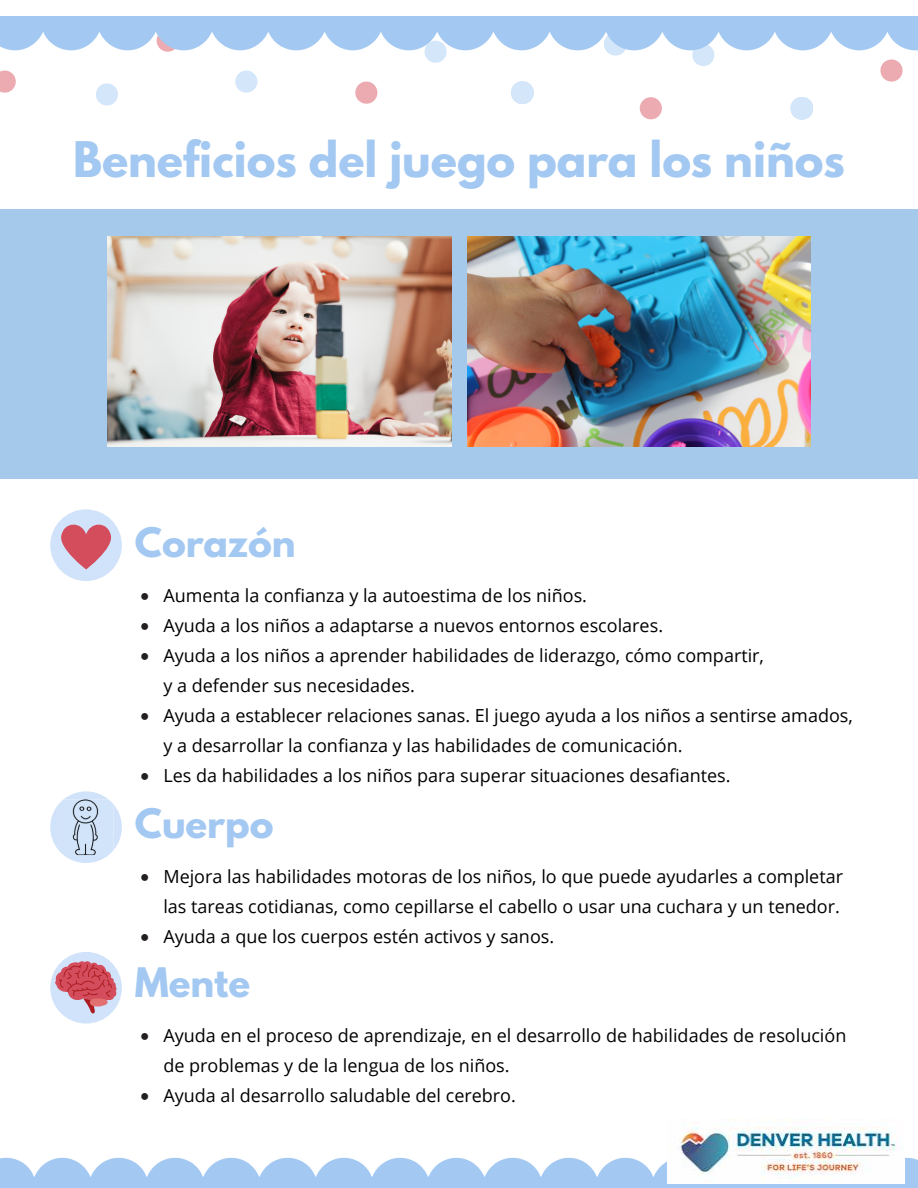
<style>
.page{position:relative;width:918px;height:1188px;background:#fff}
.page>*{position:absolute;margin:0;border:0;box-sizing:border-box;transform-origin:0 0}
.P_-_Paragraph_Style1{font:700 43.5px "League Spartan";color:#a3c8f1}
.P_-_Paragraph_Style1-2{font:700 36px "League Spartan";color:#a3c8f1}
.P_-_Paragraph_Style2{font:18px/30px "Open Sans";color:#000}
</style>
<div class="page">
<div style="left:0;top:209px;width:918px;height:270px;background:#a5c9ea"></div>
<img style="left:107px;top:236px;width:345px;height:210px">
<img style="left:467px;top:236px;width:343px;height:210px">
<svg style="left:511px;top:82px;width:22px;height:22px"></svg>
<svg style="left:606px;top:50px;width:19px;height:5px"></svg>
<svg style="left:791px;top:97px;width:22px;height:22px"></svg>
<svg style="left:235px;top:71px;width:22px;height:22px"></svg>
<svg style="left:692px;top:50px;width:22px;height:16px"></svg>
<svg style="left:96px;top:83px;width:22px;height:23px"></svg>
<svg style="left:425px;top:50px;width:22px;height:13px"></svg>
<svg style="left:355px;top:82px;width:22px;height:22px"></svg>
<svg style="left:0;top:71px;width:16px;height:22px"></svg>
<svg style="left:640px;top:97px;width:22px;height:22px"></svg>
<svg style="left:162px;top:50px;width:11px;height:2px"></svg>
<svg style="left:880px;top:59px;width:23px;height:23px"></svg>
<svg style="left:0;top:16px;width:918px;height:34px;background:#afd0f3"></svg>
<svg style="left:0;top:1157px;width:918px;height:31px"></svg>
<div style="left:50px;top:509px;width:72px;height:72px;background:#d1e3fa;border-radius:50%"></div>
<svg style="left:59px;top:521px;width:52px;height:48px"></svg>
<svg style="left:50px;top:791px;width:72px;height:72px"></svg>
<img style="left:58px;top:799px;width:55px;height:56px">
<div style="left:50px;top:952px;width:72px;height:72px;background:#d1e3fa;border-radius:36px"></div>
<svg style="left:55px;top:960px;width:63px;height:55px"></svg>
<img style="left:667px;top:1119px;width:238px;height:64px">
<p class="P_-_Paragraph_Style1" style="left:73px;top:125px;width:773px">Beneficios del juego para los niños</p>
<p class="P_-_Paragraph_Style1-2" style="left:135px;top:515px;width:162px">Corazón</p>
<p class="P_-_Paragraph_Style2" style="left:163px;top:580px;width:425px">Aumenta la confianza y la autoestima de los niños.</p>
<p class="P_-_Paragraph_Style2" style="left:163px;top:610px;width:501px">Ayuda a los niños a adaptarse a nuevos entornos escolares.</p>
<p class="P_-_Paragraph_Style2" style="left:163px;top:640px;width:602px">Ayuda a los niños a aprender habilidades de liderazgo, cómo compartir, y a defender sus necesidades.</p>
<p class="P_-_Paragraph_Style2" style="left:163px;top:700px;width:691px">Ayuda a establecer relaciones sanas. El juego ayuda a los niños a sentirse amados, y a desarrollar la confianza y las habilidades de comunicación.</p>
<p class="P_-_Paragraph_Style2" style="left:163px;top:760px;width:569px">Les da habilidades a los niños para superar situaciones desafiantes.</p>
<p class="P_-_Paragraph_Style1-2" style="left:135px;top:795px;width:140px">Cuerpo</p>
<p class="P_-_Paragraph_Style2" style="left:163px;top:861px;width:681px">Mejora las habilidades motoras de los niños, lo que puede ayudarles a completar las tareas cotidianas, como cepillarse el cabello o usar una cuchara y un tenedor.</p>
<p class="P_-_Paragraph_Style2" style="left:163px;top:921px;width:392px">Ayuda a que los cuerpos estén activos y sanos.</p>
<p class="P_-_Paragraph_Style1-2" style="left:135px;top:954px;width:117px">Mente</p>
<p class="P_-_Paragraph_Style2" style="left:163px;top:1020px;width:685px">Ayuda en el proceso de aprendizaje, en el desarrollo de habilidades de resolución de problemas y de la lengua de los niños.</p>
<p class="P_-_Paragraph_Style2" style="left:163px;top:1080px;width:354px">Ayuda al desarrollo saludable del cerebro.</p>
</div>
